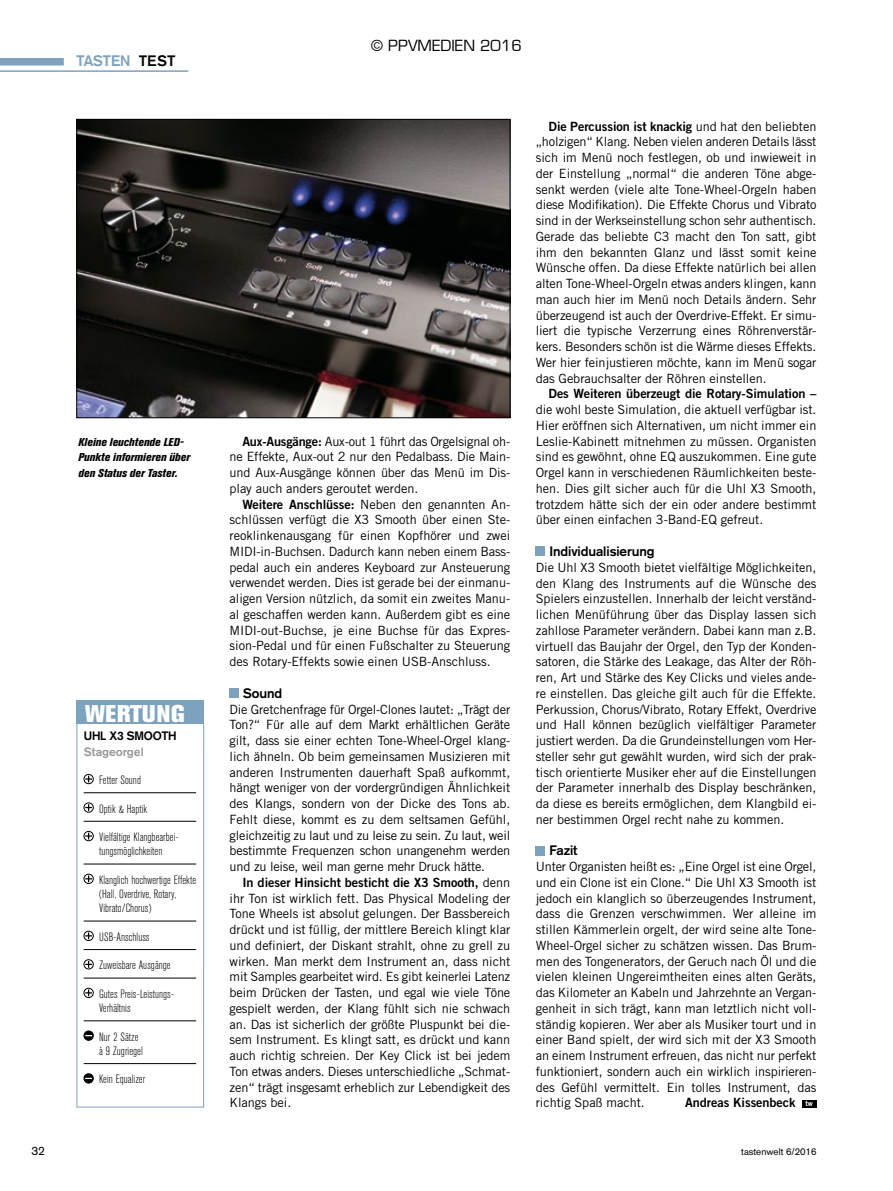
<style>
.page{position:relative;width:893px;height:1191px;background:#fff}
.page>*{position:absolute;margin:0;border:0;box-sizing:border-box;transform-origin:0 0}
.t1{font:800 24px "Akzidenz Grotesk BE";letter-spacing:.03em;color:#fff}
.t2{font:15px "Eurostile";color:#000}
.t3{font:700 15px "Akzidenz Grotesk";color:#7ca2bd}
.t4{font:700 13.5px "Akzidenz Grotesk";letter-spacing:-.005em;color:#000}
.t5{font:12.75px/15.8px "Trade Gothic LT Std";letter-spacing:-.005em;color:#000;text-align:justify}
.t6{font:12.75px "Trade Gothic LT Std Bd 2";letter-spacing:-.005em;color:#000}
.t7{font:300 12px/14.2px "Akzidenz Grot Con BQ";letter-spacing:.005em;color:#000}
.t8{font:700 12px "Akzidenz Grotesk";letter-spacing:-.01em;color:#000}
.t9{font:500 12px "Akzidenz Grotesk BE";color:#96979a}
.t10{font:12px "Akzidenz Grotesk";color:#000}
.t11{font:italic 800 condensed 11.25px/15.8px "Akzidenz Grotesk BE";color:#000}
.t12{font:9.75px "Akzidenz Grotesk";color:#000}
.s1{font-family:"Akzidenz Grotesk BE";font-weight:500;color:#000}
.s2{font-family:"Trade Gothic LT Std Bd 2"}
.s3{font-family:"Trade Gothic LT Std"}
.s4{font-size:7.5px;color:#fff}
</style>
<div class="page">
<div style="left:0;top:58px;width:64px;height:7px;background:#7ca2bd"></div>
<hr style="left:0;top:70px;width:188px;height:2px;background:#7ca2bd">
<div style="left:230px;top:688px;width:9px;height:10px;background:#7ca2bd"></div>
<div style="left:536px;top:546px;width:9px;height:10px;background:#7ca2bd"></div>
<div style="left:536px;top:846px;width:9px;height:9px;background:#7ca2bd"></div>
<div style="left:802px;top:1100px;width:14px;height:7px;background:#000"></div>
<img style="left:79px;top:121px;width:429px;height:295px">
<div style="left:77px;top:119px;width:433px;height:299px;border:1px solid #000"></div>
<svg style="left:76px;top:722px;width:128px;height:385px"></svg>
<div style="left:77px;top:700px;width:127px;height:23px;background:#7ca2bd"></div>
<p class="t3" style="left:77px;top:51px;width:101px">TASTEN <span class="s1">TEST</span></p>
<p class="t11" style="left:78px;top:434px;width:113px">Kleine leuchtende LED-<br>Punkte informieren über den Status der Taster.</p>
<h1 class="t1" style="left:85px;top:699px;width:101px">WERTUNG</h1>
<p class="t8" style="left:84px;top:728px;width:95px">UHL X3 SMOOTH</p>
<p class="t9" style="left:84px;top:744px;width:62px">Stageorgel</p>
<p class="t7" style="left:99px;top:773px;width:43px">Fetter Sound</p>
<p class="t7" style="left:99px;top:801px;width:50px">Optik &amp; Haptik</p>
<p class="t7" style="left:99px;top:830px;width:81px">Vielfältige Klangbearbei&shy;tungsmöglichkeiten</p>
<p class="t7" style="left:99px;top:873px;width:99px">Klanglich hochwertige Effekte (Hall, Overdrive, Rotary,<br>Vibrato/Chorus)</p>
<p class="t7" style="left:99px;top:930px;width:52px">USB-Anschluss</p>
<p class="t7" style="left:99px;top:958px;width:73px">Zuweisbare Ausgänge</p>
<p class="t7" style="left:99px;top:987px;width:77px">Gutes Preis-Leistungs-<br>Verhältnis</p>
<p class="t7" style="left:99px;top:1029px;width:45px">Nur 2 Sätze à 9 Zugriegel</p>
<p class="t7" style="left:99px;top:1072px;width:48px">Kein Equalizer</p>
<p class="t2" style="left:371px;top:36px;width:152px">© PPVMEDIEN 2016</p>
<p class="t5" style="left:230px;top:433px;width:282px;text-indent:13px"><span class="s2">Aux-Ausgänge:</span> Aux-out 1 führt das Orgelsignal oh&shy;ne Effekte, Aux-out 2 nur den Pedalbass. Die Main&shy;und Aux-Ausgänge können über das Menü im Dis&shy;play auch anders geroutet werden.</p>
<p class="t5" style="left:230px;top:496px;width:282px;text-indent:13px"><span class="s2">Weitere Anschlüsse:</span> Neben den genannten An&shy;schlüssen verfügt die X3 Smooth über einen Ste&shy;reoklinkenausgang für einen Kopfhörer und zwei MIDI-in-Buchsen. Dadurch kann neben einem Bass&shy;pedal auch ein anderes Keyboard zur Ansteuerung verwendet werden. Dies ist gerade bei der einmanu&shy;aligen Version nützlich, da somit ein zweites Manu&shy;al geschaffen werden kann. Außerdem gibt es eine MIDI-out-Buchse, je eine Buchse für das Expres&shy;sion-Pedal und für einen Fußschalter zu Steuerung des Rotary-Effekts sowie einen USB-Anschluss.</p>
<p class="t4" style="left:243px;top:685px;width:41px">Sound</p>
<p class="t5" style="left:230px;top:701px;width:282px">Die Gretchenfrage für Orgel-Clones lautet: „Trägt der Ton?“ Für alle auf dem Markt erhältlichen Geräte gilt, dass sie einer echten Tone-Wheel-Orgel klang&shy;lich ähneln. Ob beim gemeinsamen Musizieren mit anderen Instrumenten dauerhaft Spaß aufkommt, hängt weniger von der vordergründigen Ähnlichkeit des Klangs, sondern von der Dicke des Tons ab.<br>Fehlt diese, kommt es zu dem seltsamen Gefühl, gleichzeitig zu laut und zu leise zu sein. Zu laut, weil bestimmte Frequenzen schon unangenehm werden und zu leise, weil man gerne mehr Druck hätte.</p>
<p class="t6" style="left:242px;top:874px;width:269px">In dieser Hinsicht besticht die X3 Smooth, <span class="s3">denn</span></p>
<p class="t5" style="left:230px;top:890px;width:282px">ihr Ton ist wirklich fett. Das Physical Modeling der Tone Wheels ist absolut gelungen. Der Bassbereich drückt und ist füllig, der mittlere Bereich klingt klar und definiert, der Diskant strahlt, ohne zu grell zu wirken. Man merkt dem Instrument an, dass nicht mit Samples gearbeitet wird. Es gibt keinerlei Latenz beim Drücken der Tasten, und egal wie viele Töne gespielt werden, der Klang fühlt sich nie schwach an. Das ist sicherlich der größte Pluspunkt bei die&shy;sem Instrument. Es klingt satt, es drückt und kann auch richtig schreien. Der Key Click ist bei jedem Ton etwas anders. Dieses unterschiedliche „Schmat&shy;zen“ trägt insgesamt erheblich zur Lebendigkeit des Klangs bei.</p>
<p class="t6" style="left:549px;top:118px;width:269px">Die Percussion ist knackig <span class="s3">und hat den beliebten</span></p>
<p class="t5" style="left:536px;top:134px;width:282px">„holzigen“ Klang. Neben vielen anderen Details lässt sich im Menü noch festlegen, ob und inwieweit in der Einstellung „normal“ die anderen Töne abge&shy;senkt werden (viele alte Tone-Wheel-Orgeln haben diese Modifikation). Die Effekte Chorus und Vibrato sind in der Werkseinstellung schon sehr authentisch.<br>Gerade das beliebte C3 macht den Ton satt, gibt ihm den bekannten Glanz und lässt somit keine Wünsche offen. Da diese Effekte natürlich bei allen alten Tone-Wheel-Orgeln etwas anders klingen, kann man auch hier im Menü noch Details ändern. Sehr überzeugend ist auch der Overdrive-Effekt. Er simu&shy;liert die typische Verzerrung eines Röhrenverstär&shy;kers. Besonders schön ist die Wärme dieses Effekts.<br>Wer hier feinjustieren möchte, kann im Menü sogar das Gebrauchsalter der Röhren einstellen.</p>
<p class="t6" style="left:549px;top:386px;width:269px">Des Weiteren überzeugt die Rotary-Simulation –</p>
<p class="t5" style="left:536px;top:401px;width:282px">die wohl beste Simulation, die aktuell verfügbar ist.<br>Hier eröffnen sich Alternativen, um nicht immer ein Leslie-Kabinett mitnehmen zu müssen. Organisten sind es gewöhnt, ohne EQ auszukommen. Eine gute Orgel kann in verschiedenen Räumlichkeiten beste&shy;hen. Dies gilt sicher auch für die Uhl X3 Smooth, trotzdem hätte sich der ein oder andere bestimmt über einen einfachen 3-Band-EQ gefreut.</p>
<p class="t4" style="left:549px;top:543px;width:107px">Individualisierung</p>
<p class="t5" style="left:536px;top:559px;width:282px">Die Uhl X3 Smooth bietet vielfältige Möglichkeiten, den Klang des Instruments auf die Wünsche des Spielers einzustellen. Innerhalb der leicht verständ&shy;lichen Menüführung über das Display lassen sich zahllose Parameter verändern. Dabei kann man z.B. virtuell das Baujahr der Orgel, den Typ der Konden&shy;satoren, die Stärke des Leakage, das Alter der Röh&shy;ren, Art und Stärke des Key Clicks und vieles ande&shy;re einstellen. Das gleiche gilt auch für die Effekte.<br>Perkussion, Chorus/Vibrato, Rotary Effekt, Overdrive und Hall können bezüglich vielfältiger Parameter justiert werden. Da die Grundeinstellungen vom Her&shy;steller sehr gut gewählt wurden, wird sich der prak&shy;tisch orientierte Musiker eher auf die Einstellungen der Parameter innerhalb des Display beschränken, da diese es bereits ermöglichen, dem Klangbild ei&shy;ner bestimmen Orgel recht nahe zu kommen.</p>
<p class="t4" style="left:549px;top:842px;width:30px">Fazit</p>
<p class="t5" style="left:536px;top:858px;width:282px">Unter Organisten heißt es: „Eine Orgel ist eine Orgel, und ein Clone ist ein Clone.“ Die Uhl X3 Smooth ist jedoch ein klanglich so überzeugendes Instrument, dass die Grenzen verschwimmen. Wer alleine im stillen Kämmerlein orgelt, der wird seine alte Tone-Wheel-Orgel sicher zu schätzen wissen. Das Brum&shy;men des Tongenerators, der Geruch nach Öl und die vielen kleinen Ungereimtheiten eines alten Geräts, das Kilometer an Kabeln und Jahrzehnte an Vergan&shy;genheit in sich trägt, kann man letztlich nicht voll&shy;ständig kopieren. Wer aber als Musiker tourt und in einer Band spielt, der wird sich mit der X3 Smooth an einem Instrument erfreuen, das nicht nur perfekt funktioniert, sondern auch ein wirklich inspirieren&shy;des Gefühl vermittelt. Ein tolles Instrument, das richtig Spaß macht.</p>
<p class="t6" style="left:685px;top:1095px;width:129px">Andreas Kissenbeck <span class="s4">tw</span></p>
<p class="t10" style="left:32px;top:1143px;width:15px">32</p>
<p class="t12" style="left:741px;top:1145px;width:77px">tastenwelt 6/2016</p>
</div>
